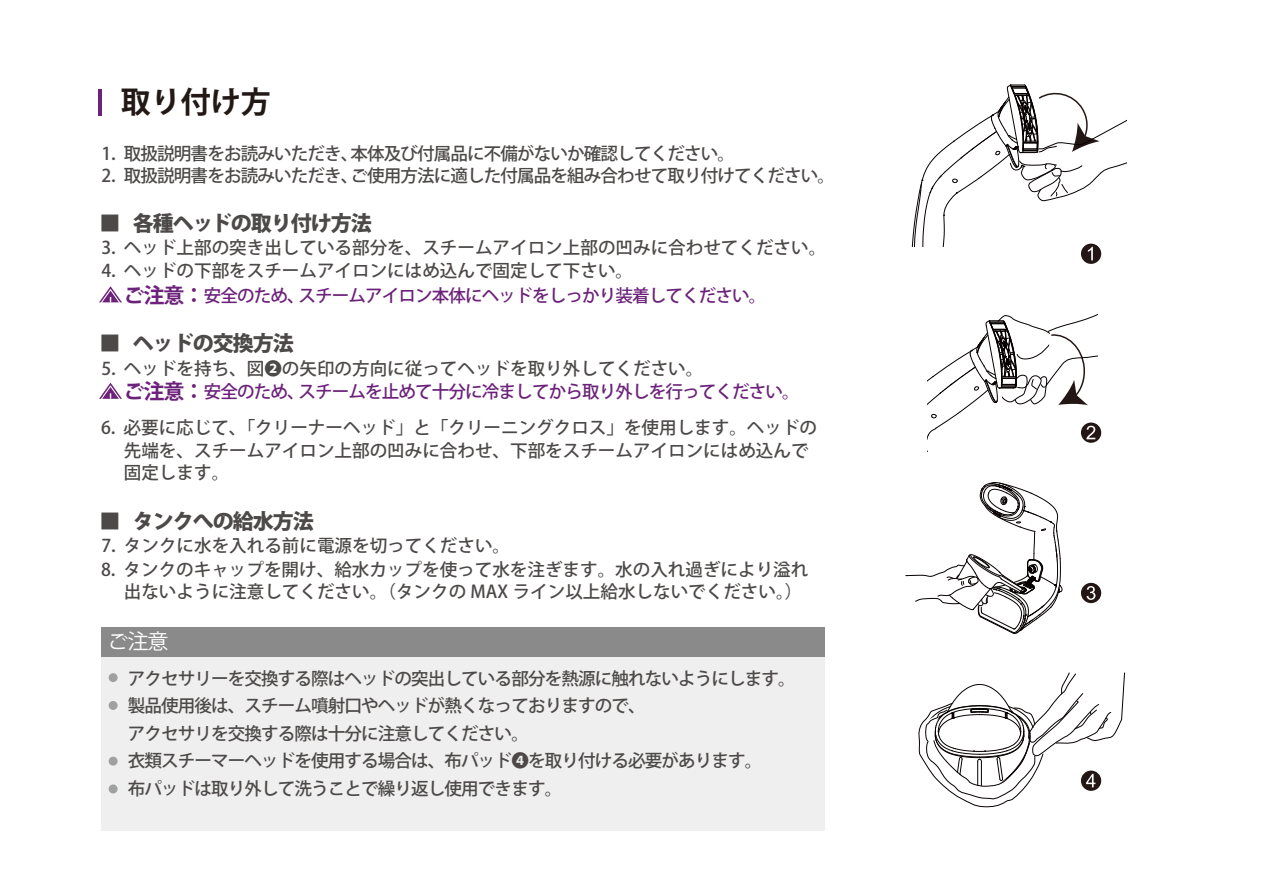
<style>
.page{position:relative;width:1263px;height:893px;background:#fff}
.page>*{position:absolute;margin:0;border:0;box-sizing:border-box;transform-origin:0 0}
.t1{font:700 30.15px "Koz Go Pr 6 N";letter-spacing:-.005em;color:#221815}
.t2{font:800 21px "Koz Go Pr 6 N";letter-spacing:-.05em;color:#4c4948}
.t3{font:21px "Koz Go Pr 6 N";color:#fff}
.t4{font:500 17.55px/22.6px "Koz Go Pr 6 N";color:#4c4948}
.t5{font:500 17.55px/27.6px "Koz Go Pr 6 N";letter-spacing:-.05em;color:#4c4948}
.t6{font:500 17.55px "Koz Go Pr 6 N";letter-spacing:-.05em;color:#6c227a}
.s1{font-weight:700;font-size:21px}
</style>
<div class="page">
<div style="left:101px;top:653px;width:723px;height:177px;background:#efefef"></div>
<div style="left:101px;top:627px;width:723px;height:29px;background:#8a8a8a"></div>
<div style="left:109px;top:673px;width:9px;height:9px;background:#9fa0a0;border-radius:50%"></div>
<div style="left:109px;top:701px;width:9px;height:9px;background:#9fa0a0;border-radius:50%"></div>
<div style="left:109px;top:757px;width:9px;height:9px;background:#9fa0a0;border-radius:50%"></div>
<div style="left:109px;top:784px;width:9px;height:9px;background:#9fa0a0;border-radius:50%"></div>
<div style="left:1081px;top:583px;width:20px;height:20px;background:#221714;border-radius:50%"></div>
<svg style="left:1086px;top:586px;width:9px;height:14px"></svg>
<svg style="left:905px;top:482px;width:157px;height:152px"></svg>
<svg style="left:1081px;top:244px;width:20px;height:20px"></svg>
<svg style="left:911px;top:84px;width:216px;height:176px"></svg>
<div style="left:1081px;top:422px;width:20px;height:21px;background:#221714;border-radius:50%"></div>
<svg style="left:927px;top:314px;width:170px;height:126px"></svg>
<svg style="left:918px;top:672px;width:207px;height:136px"></svg>
<svg style="left:99px;top:286px;width:23px;height:17px"></svg>
<svg style="left:99px;top:383px;width:23px;height:16px"></svg>
<hr style="left:98px;top:89px;width:3px;height:26px;background:#6c227a">
<h1 class="t1" style="left:121px;top:85px;width:151px">取り付け方</h1>
<p class="t5" style="left:101px;top:142px;width:735px;line-height:22.6px">1．取扱説明書をお読みいただき、本体及び付属品に不備がないか確認してください。<br>2．取扱説明書をお読みいただき、ご使用方法に適した付属品を組み合わせて取り付けてください。</p>
<p class="t2" style="left:99px;top:211px;width:274px">■ 各種ヘッドの取り付け方法</p>
<p class="t4" style="left:101px;top:237px;width:726px">3．ヘッド上部の突き出している部分を、スチームアイロン上部の凹みに合わせてください。<br>4．ヘッドの下部をスチームアイロンにはめ込んで固定して下さい。</p>
<p class="t6" style="left:124px;top:285px;width:644px"><span class="s1">ご注意：</span>安全のため、スチームアイロン本体にヘッドをしっかり装着してください。</p>
<p class="t2" style="left:99px;top:332px;width:196px">■ ヘッドの交換方法</p>
<p class="t4" style="left:101px;top:357px;width:603px">5．ヘッドを持ち、図❷の矢印の方向に従ってヘッドを取り外してください。</p>
<p class="t6" style="left:124px;top:382px;width:678px"><span class="s1">ご注意：</span>安全のため、スチームを止めて十分に冷ましてから取り外しを行ってください。</p>
<p class="t4" style="left:124px;top:417px;width:695px;text-indent:-23px">6．必要に応じて、「クリーナーヘッド」と「クリーニングクロス」を使用します。ヘッドの先端を、スチームアイロン上部の凹みに合わせ、下部をスチームアイロンにはめ込んで固定します。</p>
<p class="t2" style="left:99px;top:509px;width:216px">■ タンクへの給水方法</p>
<p class="t4" style="left:101px;top:535px;width:410px">7．タンクに水を入れる前に電源を切ってください。</p>
<p class="t4" style="left:101px;top:558px;width:709px">8．タンクのキャップを開け、給水カップを使って水を注ぎます。水の入れ過ぎにより溢れ</p>
<p class="t4" style="left:124px;top:581px;width:680px">出ないように注意してください。（タンクの MAX ライン以上給水しないでください。）</p>
<p class="t3" style="left:107px;top:629px;width:63px">ご注意</p>
<p class="t5" style="left:128px;top:665px;width:670px">アクセサリーを交換する際はヘッドの突出している部分を熱源に触れないようにします。製品使用後は、スチーム噴射口やヘッドが熱くなっておりますので、<br>アクセサリを交換する際は十分に注意してください。<br>衣類スチーマーヘッドを使用する場合は、布パッド❹を取り付ける必要があります。<br>布パッドは取り外して洗うことで繰り返し使用できます。</p>
</div>
